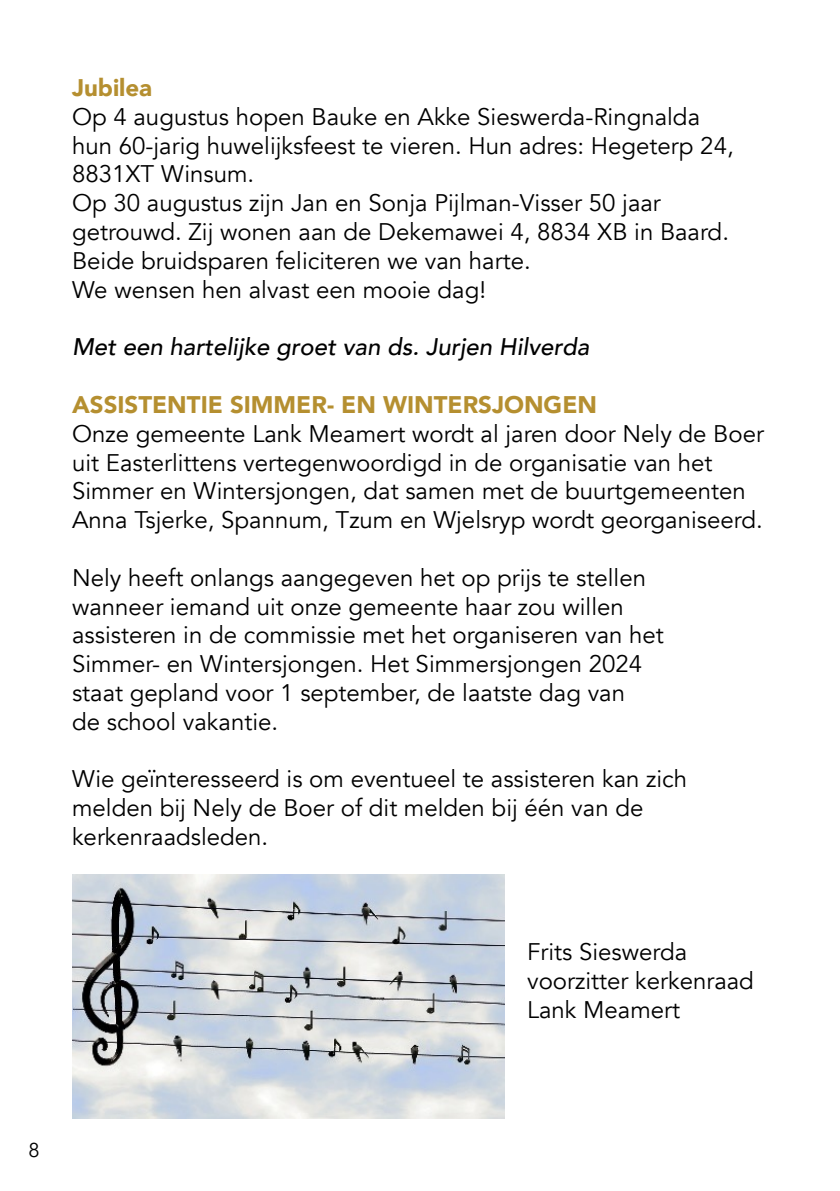
<style>
.page{position:relative;width:840px;height:1191px;background:#fff}
.page>*{position:absolute;margin:0;border:0;box-sizing:border-box;transform-origin:0 0}
.t1{font:24px/28.8px "Avenir";color:#000}
.t2{font:italic 500 24px "Avenir";color:#000}
.t3{font:900 24px "Avenir";color:#b58f30}
.t4{font:20px "Avenir";color:#000}
</style>
<div class="page">
<img style="left:72px;top:874px;width:432px;height:245px">
<p class="t3" style="left:72px;top:67px;width:82px">Jubilea</p>
<p class="t1" style="left:72px;top:103px;width:662px">Op 4 augustus hopen Bauke en Akke Sieswerda-Ringnalda hun 60-jarig huwelijksfeest te vieren. Hun adres: Hegeterp 24, 8831XT Winsum.<br>Op 30 augustus zijn Jan en Sonja Pijlman-Visser 50 jaar getrouwd. Zij wonen aan de Dekemawei 4, 8834 XB in Baard.<br>Beide bruidsparen feliciteren we van harte.<br>We wensen hen alvast een mooie dag!</p>
<p class="t2" style="left:72px;top:333px;width:518px">Met een hartelijke groet van ds. Jurjen Hilverda</p>
<p class="t3" style="left:72px;top:384px;width:526px">ASSISTENTIE SIMMER- EN WINTERSJONGEN</p>
<p class="t1" style="left:72px;top:419px;width:693px">Onze gemeente Lank Meamert wordt al jaren door Nely de Boer uit Easterlittens vertegenwoordigd in de organisatie van het Simmer en Wintersjongen, dat samen met de buurtgemeenten Anna Tsjerke, Spannum, Tzum en Wjelsryp wordt georganiseerd.</p>
<p class="t1" style="left:72px;top:563px;width:593px">Nely heeft onlangs aangegeven het op prijs te stellen wanneer iemand uit onze gemeente haar zou willen assisteren in de commissie met het organiseren van het Simmer- en Wintersjongen. Het Simmersjongen 2024 staat gepland voor 1 september, de laatste dag van<br>de school vakantie.</p>
<p class="t1" style="left:72px;top:765px;width:616px">Wie geïnteresseerd is om eventueel te assisteren kan zich melden bij Nely de Boer of dit melden bij één van de kerkenraadsleden.</p>
<p class="t1" style="left:527px;top:938px;width:228px">Frits Sieswerda voorzitter kerkenraad<br>Lank Meamert</p>
<p class="t4" style="left:28px;top:1138px;width:13px">8</p>
</div>
